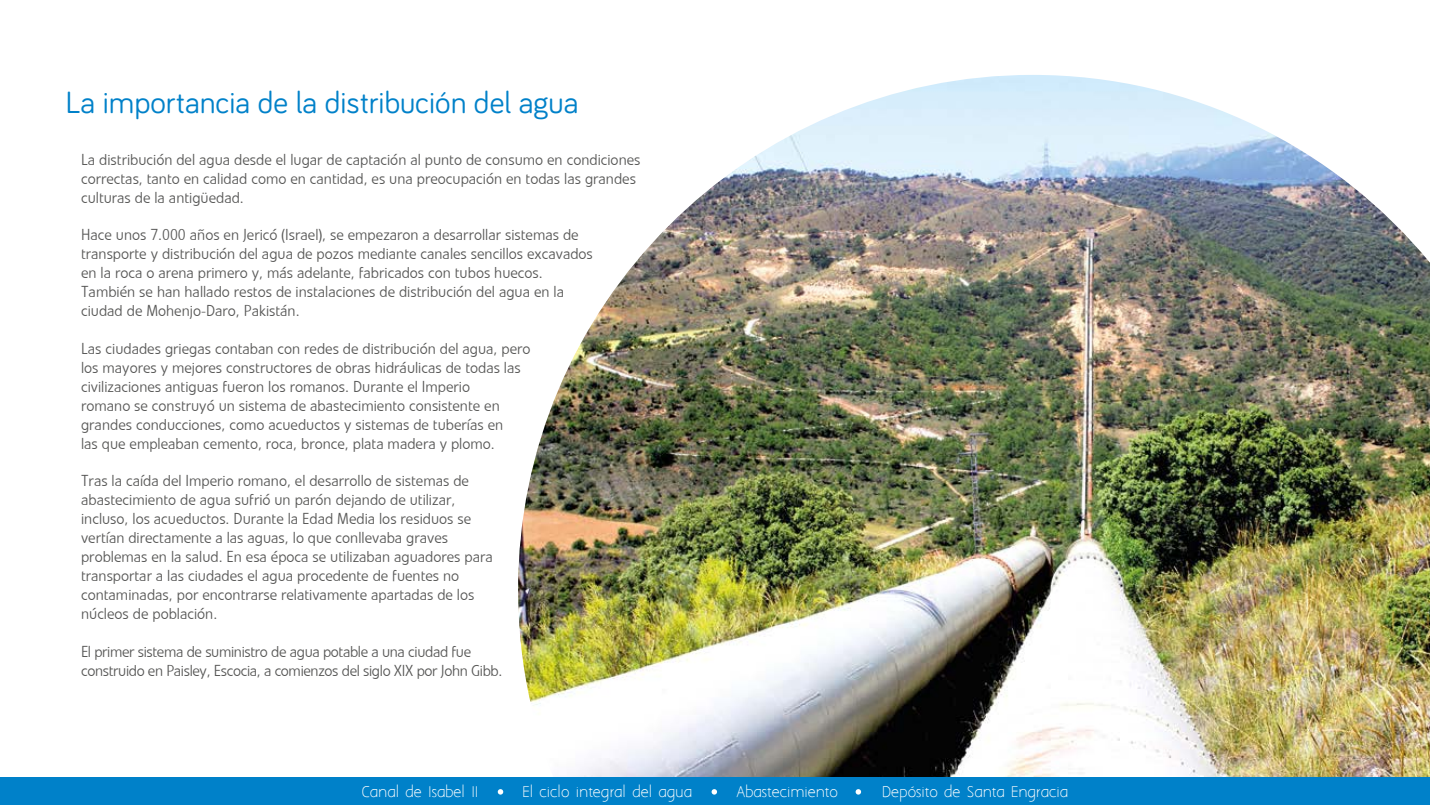
<style>
.page{position:relative;width:1430px;height:805px;background:#fff}
.page>*{position:absolute;margin:0;border:0;box-sizing:border-box;transform-origin:0 0}
.t1{font:31.5px "Bariol";color:#0081c9}
.t2{font:300 15.75px/18.9px "Linotypo Veto";color:#575756}
.t3{font:300 15.75px/18.9px "Linotypo Veto";letter-spacing:-.02em;color:#575756}
.t4{font:13.5px "Aaargh Normal";color:#fff}
</style>
<div class="page">
<img style="left:518px;top:75px;width:912px;height:702px">
<div style="left:0;top:777px;width:1430px;height:27px;background:#0081c9"></div>
<svg style="left:498px;top:789px;width:5px;height:5px"></svg>
<svg style="left:711px;top:789px;width:6px;height:5px"></svg>
<svg style="left:855px;top:789px;width:6px;height:5px"></svg>
<h1 class="t1" style="left:65px;top:81px;width:514px">La importancia de la distribución del agua</h1>
<p class="t2" style="left:81px;top:150px;width:561px">La distribución del agua desde el lugar de captación al punto de consumo en condiciones correctas, tanto en calidad como en cantidad, es una preocupación en todas las grandes culturas de la antigüedad.</p>
<p class="t2" style="left:81px;top:225px;width:513px">Hace unos 7.000 años en Jericó (Israel), se empezaron a desarrollar sistemas de transporte y distribución del agua de pozos mediante canales sencillos excavados en la roca o arena primero y, más adelante, fabricados con tubos huecos.<br>También se han hallado restos de instalaciones de distribución del agua en la ciudad de Mohenjo-Daro, Pakistán.</p>
<p class="t2" style="left:81px;top:339px;width:451px">Las ciudades griegas contaban con redes de distribución del agua, pero los mayores y mejores constructores de obras hidráulicas de todas las civilizaciones antiguas fueron los romanos. Durante el Imperio<br>romano se construyó un sistema de abastecimiento consistente en grandes conducciones, como acueductos y sistemas de tuberías en<br>las que empleaban cemento, roca, bronce, plata madera y plomo.</p>
<p class="t2" style="left:81px;top:471px;width:413px">Tras la caída del Imperio romano, el desarrollo de sistemas de abastecimiento de agua sufrió un parón dejando de utilizar, incluso, los acueductos. Durante la Edad Media los residuos se vertían directamente a las aguas, lo que conllevaba graves problemas en la salud. En esa época se utilizaban aguadores para transportar a las ciudades el agua procedente de fuentes no contaminadas, por encontrarse relativamente apartadas de los núcleos de población.</p>
<p class="t3" style="left:81px;top:641px;width:423px">El primer sistema de suministro de agua potable a una ciudad fue construido en Paisley, Escocia, a comienzos del siglo XIX por John Gibb.</p>
<p class="t4" style="left:362px;top:784px;width:118px">Canal de Isabel II</p>
<p class="t4" style="left:522px;top:784px;width:171px">El ciclo integral del agua</p>
<p class="t4" style="left:736px;top:784px;width:103px">Abastecimiento</p>
<p class="t4" style="left:882px;top:784px;width:188px">Depósito de Santa Engracia</p>
</div>
